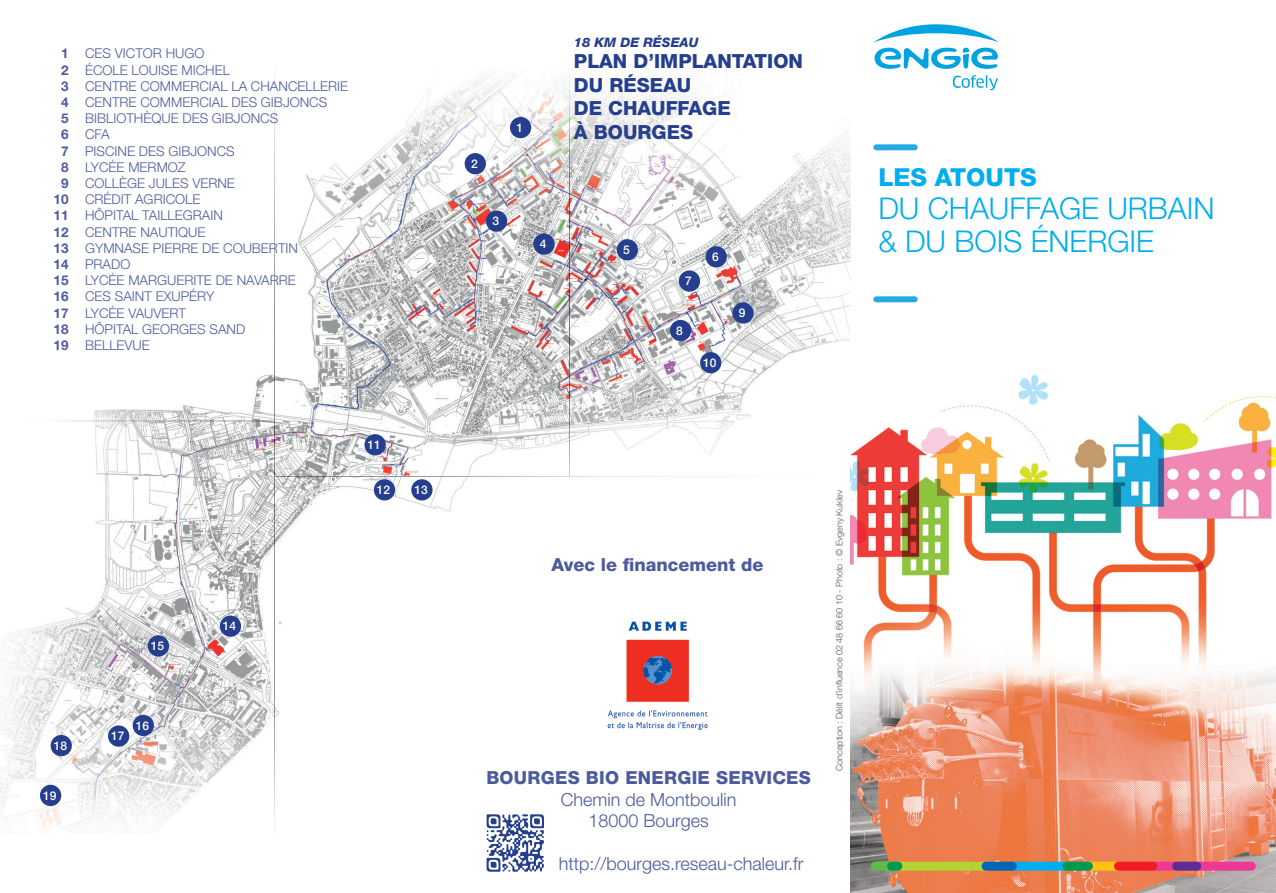
<style>
.page{position:relative;width:1276px;height:893px;background:#fff}
.page>*{position:absolute;margin:0;border:0;box-sizing:border-box;transform-origin:0 0}
.t1{font:300 30px "Helvetica Neue LT Std";color:#00aeef}
.t2{font:800 24.9px "Helvetica Neue LT Std";color:#00aeef}
.t3{font:800 19.5px "Helvetica Neue LT Std";color:#253f8e}
.t4{font:300 18px "Helvetica Neue LT Std";color:#4d5a9e}
.t5{font:800 18px "Helvetica Neue LT Std";letter-spacing:.015em;color:#4d5a9e}
.t6{font:300 13.5px "Helvetica Neue LT Std";color:#4d5a9e}
.t7{font:italic 800 13.05px "Helvetica Neue LT Std";color:#253f8e}
.t8{font:500 12px "Helvetica Neue LT Std";color:#fff}
.t9{font:300 9px "Helvetica Neue LT Std";color:#57585a}
.s1{font-weight:700}
</style>
<div class="page">
<img style="left:0;top:73px;width:850px;height:757px">
<img style="left:850px;top:375px;width:426px;height:518px">
<img style="left:605px;top:609px;width:105px;height:132px">
<div style="left:510px;top:117px;width:21px;height:21px;background:#253f8e;border-radius:50%"></div>
<div style="left:486px;top:210px;width:21px;height:22px;background:#253f8e;border-radius:50%"></div>
<div style="left:705px;top:246px;width:22px;height:21px;background:#253f8e;border-radius:50%"></div>
<div style="left:679px;top:270px;width:21px;height:22px;background:#253f8e;border-radius:50%"></div>
<div style="left:732px;top:302px;width:21px;height:22px;background:#253f8e;border-radius:50%"></div>
<div style="left:700px;top:352px;width:21px;height:21px;background:#253f8e;border-radius:50%"></div>
<div style="left:670px;top:320px;width:21px;height:21px;background:#253f8e;border-radius:50%"></div>
<div style="left:533px;top:233px;width:21px;height:22px;background:#253f8e;border-radius:50%"></div>
<div style="left:617px;top:239px;width:21px;height:21px;background:#253f8e;border-radius:50%"></div>
<div style="left:465px;top:153px;width:21px;height:21px;background:#253f8e;border-radius:50%"></div>
<div style="left:364px;top:434px;width:22px;height:21px;background:#253f8e;border-radius:50%"></div>
<div style="left:220px;top:615px;width:21px;height:22px;background:#253f8e;border-radius:50%"></div>
<div style="left:148px;top:635px;width:21px;height:22px;background:#253f8e;border-radius:50%"></div>
<div style="left:133px;top:715px;width:21px;height:21px;background:#253f8e;border-radius:50%"></div>
<div style="left:108px;top:725px;width:21px;height:22px;background:#253f8e;border-radius:50%"></div>
<div style="left:40px;top:785px;width:21px;height:21px;background:#253f8e;border-radius:50%"></div>
<div style="left:51px;top:735px;width:21px;height:21px;background:#253f8e;border-radius:50%"></div>
<div style="left:374px;top:479px;width:21px;height:21px;background:#253f8e;border-radius:50%"></div>
<div style="left:411px;top:479px;width:21px;height:21px;background:#253f8e;border-radius:50%"></div>
<svg style="left:486px;top:814px;width:58px;height:58px"></svg>
<div style="left:1192px;top:862px;width:63px;height:9px;background:#ed3896;border-radius:4px"></div>
<div style="left:1148px;top:862px;width:33px;height:9px;background:#ed3896;border-radius:4px"></div>
<div style="left:1084px;top:862px;width:38px;height:9px;background:#fec210;border-radius:4px"></div>
<div style="left:1114px;top:862px;width:43px;height:9px;background:#ee1d23;border-radius:4px"></div>
<div style="left:1008px;top:862px;width:63px;height:9px;background:#00aeef;border-radius:4px"></div>
<div style="left:893px;top:862px;width:97px;height:9px;background:#b3d234;border-radius:4px"></div>
<div style="left:871px;top:862px;width:25px;height:9px;background:#60bb46;border-radius:4px"></div>
<div style="left:1062px;top:862px;width:31px;height:9px;background:#00994e;border-radius:4px"></div>
<div style="left:981px;top:862px;width:35px;height:9px;background:#0166b3;border-radius:4px"></div>
<div style="left:887px;top:862px;width:15px;height:9px;background:#00994e;border-radius:4px"></div>
<div style="left:1172px;top:862px;width:29px;height:9px;background:#5b2e91;border-radius:4px"></div>
<div style="left:876px;top:144px;width:38px;height:6px;background:#24aae1"></div>
<div style="left:876px;top:296px;width:38px;height:6px;background:#24aae1"></div>
<svg style="left:874px;top:24px;width:125px;height:18px"></svg>
<svg style="left:874px;top:48px;width:124px;height:42px"></svg>
<p class="t6" style="left:61px;top:45px;width:145px"><span class="s1">1</span> CES VICTOR HUGO</p>
<p class="t6" style="left:61px;top:62px;width:170px"><span class="s1">2</span> ÉCOLE LOUISE MICHEL</p>
<p class="t6" style="left:61px;top:78px;width:288px"><span class="s1">3</span> CENTRE COMMERCIAL LA CHANCELLERIE</p>
<p class="t6" style="left:61px;top:94px;width:268px"><span class="s1">4</span> CENTRE COMMERCIAL DES GIBJONCS</p>
<p class="t6" style="left:61px;top:110px;width:219px"><span class="s1">5</span> BIBLIOTHÈQUE DES GIBJONCS</p>
<p class="t6" style="left:61px;top:126px;width:50px"><span class="s1">6</span> CFA</p>
<p class="t6" style="left:61px;top:143px;width:175px"><span class="s1">7</span> PISCINE DES GIBJONCS</p>
<p class="t6" style="left:61px;top:159px;width:126px"><span class="s1">8</span> LYCÉE MERMOZ</p>
<p class="t6" style="left:61px;top:175px;width:175px"><span class="s1">9</span> COLLÈGE JULES VERNE</p>
<p class="t6" style="left:54px;top:191px;width:148px"><span class="s1">10</span> CRÉDIT AGRICOLE</p>
<p class="t6" style="left:54px;top:207px;width:171px"><span class="s1">11</span> HÔPITAL TAILLEGRAIN</p>
<p class="t6" style="left:54px;top:224px;width:153px"><span class="s1">12</span> CENTRE NAUTIQUE</p>
<p class="t6" style="left:54px;top:240px;width:246px"><span class="s1">13</span> GYMNASE PIERRE DE COUBERTIN</p>
<p class="t6" style="left:54px;top:256px;width:78px"><span class="s1">14</span> PRADO</p>
<p class="t6" style="left:54px;top:272px;width:244px"><span class="s1">15</span> LYCÉE MARGUERITE DE NAVARRE</p>
<p class="t6" style="left:54px;top:288px;width:162px"><span class="s1">16</span> CES SAINT EXUPÉRY</p>
<p class="t6" style="left:54px;top:305px;width:134px"><span class="s1">17</span> LYCÉE VAUVERT</p>
<p class="t6" style="left:54px;top:321px;width:193px"><span class="s1">18</span> HÔPITAL GEORGES SAND</p>
<p class="t6" style="left:54px;top:337px;width:98px"><span class="s1">19</span> BELLEVUE</p>
<p class="t8" style="left:367px;top:438px;width:15px">11</p>
<p class="t8" style="left:377px;top:483px;width:15px">12</p>
<p class="t8" style="left:414px;top:483px;width:15px">13</p>
<p class="t8" style="left:54px;top:738px;width:15px">18</p>
<p class="t8" style="left:43px;top:788px;width:15px">19</p>
<p class="t8" style="left:151px;top:639px;width:15px">15</p>
<p class="t8" style="left:111px;top:729px;width:15px">17</p>
<p class="t8" style="left:136px;top:718px;width:15px">16</p>
<p class="t8" style="left:223px;top:619px;width:15px">14</p>
<p class="t8" style="left:471px;top:157px;width:8px">2</p>
<p class="t8" style="left:516px;top:120px;width:8px">1</p>
<p class="t8" style="left:492px;top:214px;width:8px">3</p>
<p class="t8" style="left:540px;top:237px;width:8px">4</p>
<p class="t7" style="left:574px;top:34px;width:126px">18 KM DE RÉSEAU</p>
<p class="t3" style="left:574px;top:50px;width:230px">PLAN D’IMPLANTATION</p>
<p class="t3" style="left:574px;top:73px;width:119px">DU RÉSEAU</p>
<p class="t3" style="left:574px;top:97px;width:158px">DE CHAUFFAGE</p>
<p class="t3" style="left:574px;top:120px;width:121px">À BOURGES</p>
<p class="t8" style="left:623px;top:243px;width:8px">5</p>
<p class="t8" style="left:685px;top:274px;width:8px">7</p>
<p class="t8" style="left:712px;top:250px;width:8px">6</p>
<p class="t8" style="left:676px;top:323px;width:8px">8</p>
<p class="t8" style="left:703px;top:356px;width:15px">10</p>
<p class="t8" style="left:739px;top:306px;width:8px">9</p>
<p class="t2" style="left:878px;top:162px;width:160px">LES ATOUTS</p>
<p class="t1" style="left:878px;top:190px;width:338px">DU CHAUFFAGE URBAIN</p>
<p class="t1" style="left:878px;top:223px;width:277px">&amp; DU BOIS ÉNERGIE</p>
<p class="t5" style="left:551px;top:554px;width:214px">Avec le financement de</p>
<p class="t5" style="left:486px;top:767px;width:326px">BOURGES BIO ENERGIE SERVICES</p>
<p class="t4" style="left:561px;top:788px;width:177px">Chemin de Montboulin</p>
<p class="t4" style="left:588px;top:810px;width:122px">18000 Bourges</p>
<p class="t4" style="left:559px;top:853px;width:246px">http://bourges.reseau-chaleur.fr</p>
<p class="t9" style="left:834px;top:771px;width:283px;rotate:-90deg">Conception : Délit d’influence 02 48 66 60 10 - Photo : © Evgeny Kuklev</p>
</div>
